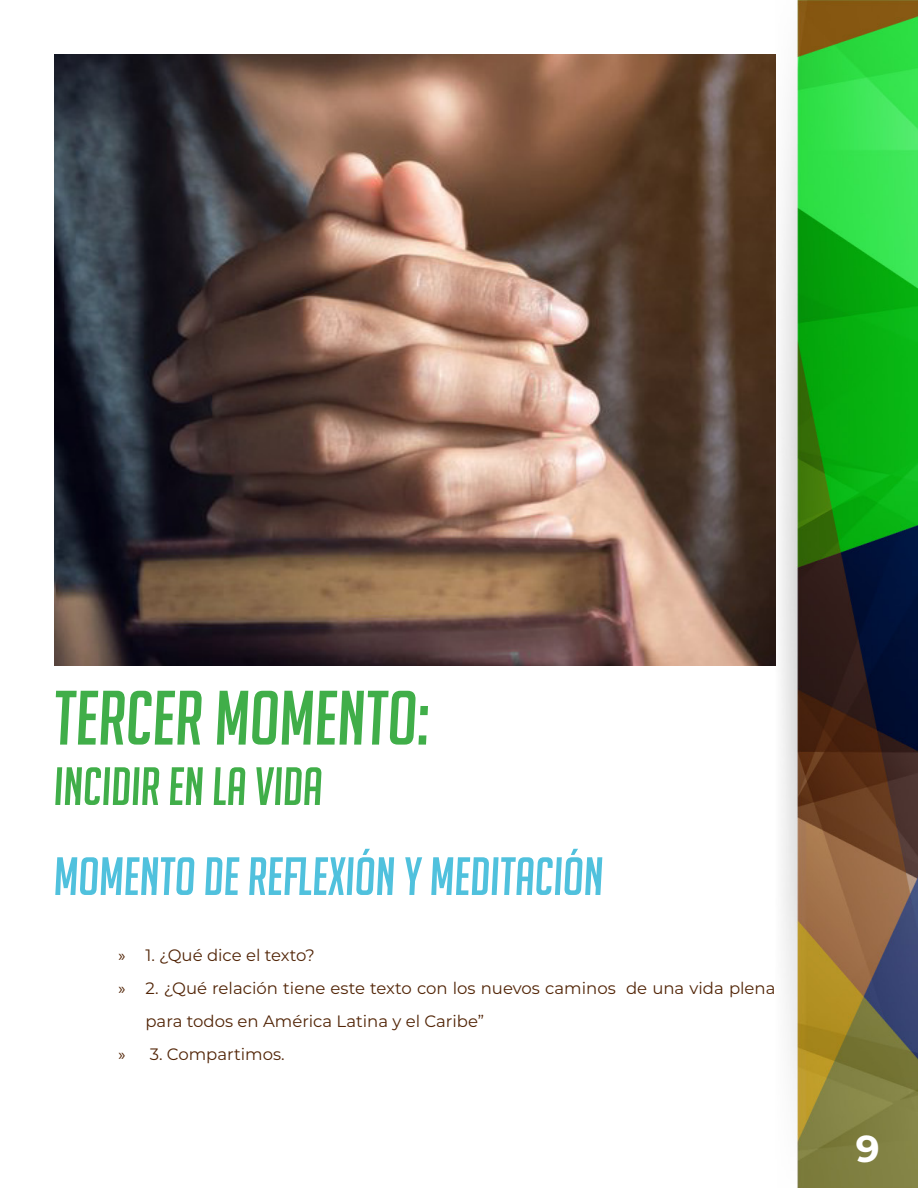
<style>
.page{position:relative;width:918px;height:1188px;background:#fff}
.page>*{position:absolute;margin:0;border:0;box-sizing:border-box;transform-origin:0 0}
.t1{font:italic 75px "Big Noodle Titling";color:#40ae49}
.t2{font:italic 52.5px "Big Noodle Titling";color:#50c1dd}
.t3{font:italic 52.5px "Big Noodle Titling";color:#40ae49}
.t4{font:700 37.5px "Montserrat";color:#fff}
.t5{font:16.5px/33px "Montserrat";color:#522507}
.s1{font-family:"Myriad Pro"}
</style>
<div class="page">
<img style="left:780px;top:0;width:138px;height:1188px">
<img style="left:54px;top:54px;width:722px;height:612px">
<p class="t1" style="left:54px;top:678px;width:377px">TERCER MOMENTO:</p>
<p class="t3" style="left:54px;top:758px;width:270px">INCIDIR EN LA VIDA</p>
<p class="t2" style="left:54px;top:848px;width:551px">MOMENTO DE REFLEXIÓN Y MEDITACIÓN</p>
<p class="t5" style="left:118px;top:938px;width:198px"><span class="s1">»</span> 1. ¿Qué dice el texto?</p>
<p class="t5" style="left:146px;top:971px;width:632px;text-indent:-27px"><span class="s1">»</span> 2. ¿Qué relación tiene este texto con los nuevos caminos de una vida plena para todos en América Latina y el Caribe”</p>
<p class="t5" style="left:118px;top:1037px;width:168px"><span class="s1">»</span> 3. Compartimos.</p>
<h3 class="t4" style="left:856px;top:1121px;width:25px">9</h3>
</div>
